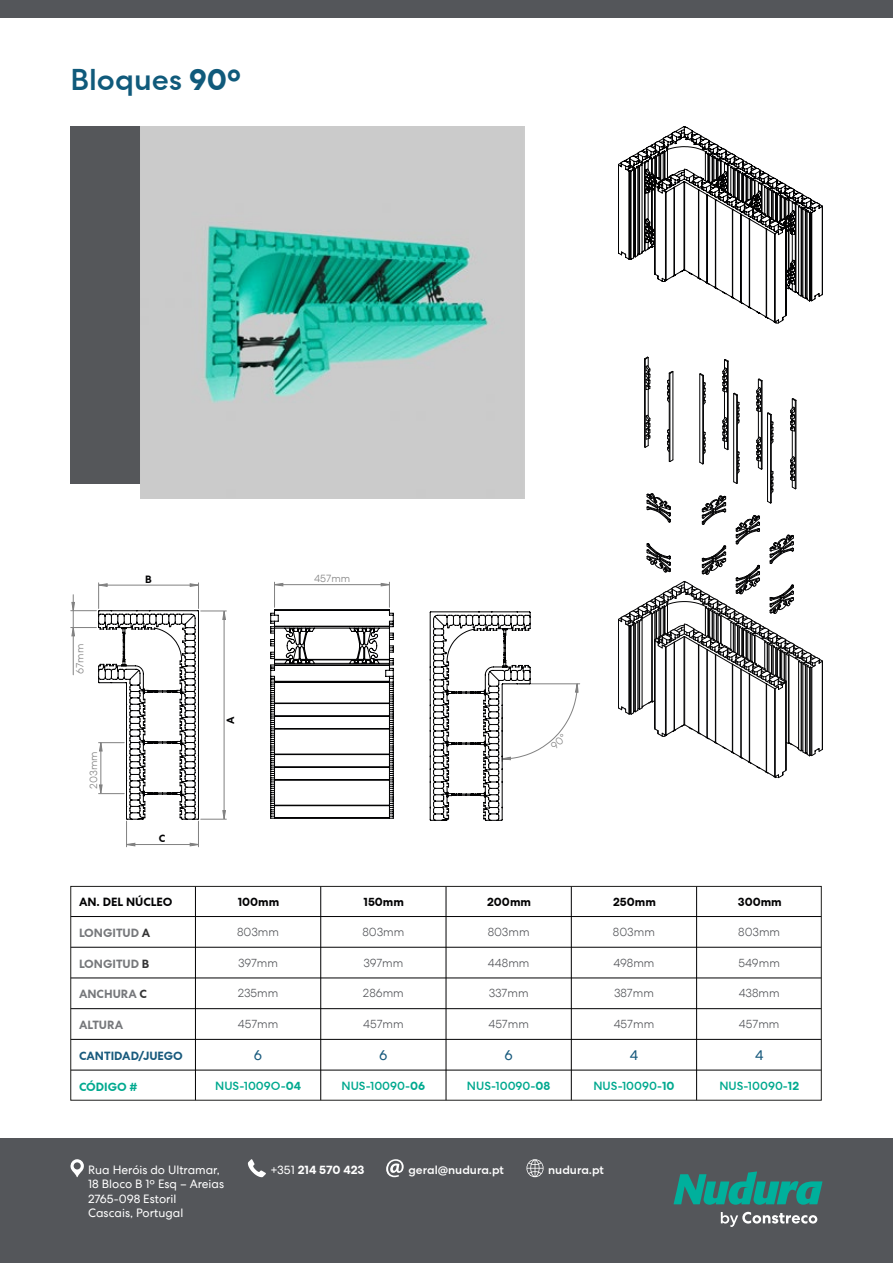
<style>
.page{position:relative;width:893px;height:1263px;background:#fff}
.page>*{position:absolute;margin:0;border:0;box-sizing:border-box;transform-origin:0 0}
.t1{font:500 30px "Nudura";color:#105a7b}
.t2{font:14.25px "Nudura";color:#185a7d}
.t3{font:12px/14.4px "Nudura";color:#fff}
.t4{font:500 12px "Nudura";color:#fff}
.t5{font:700 12px "Nudura";color:#fff}
.t6{font:300 11.85px "Nudura";color:#54565a}
.t7{font:500 11.85px "Nudura";color:#00a98f}
.t8{font:700 11.85px "Nudura";color:#020203}
.t9{font:700 11.85px "Nudura";color:#54565a}
.t10{font:700 11.85px "Nudura";color:#185a7d}
.t11{font:700 11.85px "Nudura";color:#00a98f}
.t12{font:300 10.5px "Nudura";color:#818181}
.t13{font:700 10.5px "Nudura";color:#020203}
.s1{font-weight:700}
.s2{color:#020203}
.s3{font-weight:400}
</style>
<div class="page">
<div style="left:0;top:0;width:893px;height:18px;background:#54565a"></div>
<div style="left:0;top:1138px;width:893px;height:125px;background:#54565a"></div>
<svg style="left:674px;top:1171px;width:148px;height:34px"></svg>
<svg style="left:721px;top:1212px;width:96px;height:15px"></svg>
<svg style="left:70px;top:1159px;width:14px;height:18px"></svg>
<svg style="left:248px;top:1159px;width:18px;height:18px"></svg>
<svg style="left:386px;top:1159px;width:18px;height:18px"></svg>
<svg style="left:526px;top:1159px;width:18px;height:18px"></svg>
<div style="left:70px;top:126px;width:71px;height:357px;background:#55575a"></div>
<hr style="left:684px;top:637px;width:1px;height:88px;background:#020203">
<hr style="left:698px;top:645px;width:1px;height:88px;background:#020203">
<hr style="left:655px;top:641px;width:1px;height:88px;background:#020203">
<hr style="left:674px;top:642px;width:1px;height:88px;background:#020203">
<hr style="left:665px;top:647px;width:1px;height:88px;background:#020203">
<hr style="left:666px;top:647px;width:1px;height:88px;background:#020203">
<hr style="left:699px;top:645px;width:1px;height:88px;background:#020203">
<hr style="left:707px;top:650px;width:1px;height:88px;background:#020203">
<hr style="left:715px;top:654px;width:1px;height:89px;background:#020203">
<hr style="left:732px;top:664px;width:1px;height:88px;background:#020203">
<hr style="left:741px;top:669px;width:1px;height:88px;background:#020203">
<hr style="left:749px;top:674px;width:1px;height:88px;background:#020203">
<hr style="left:766px;top:684px;width:1px;height:88px;background:#020203">
<hr style="left:785px;top:682px;width:1px;height:88px;background:#020203">
<hr style="left:775px;top:688px;width:1px;height:89px;background:#020203">
<hr style="left:774px;top:688px;width:1px;height:89px;background:#020203">
<hr style="left:652px;top:614px;width:1px;height:88px;background:#020203">
<hr style="left:651px;top:613px;width:1px;height:88px;background:#020203">
<hr style="left:642px;top:620px;width:1px;height:88px;background:#020203">
<hr style="left:639px;top:620px;width:1px;height:88px;background:#020203">
<hr style="left:638px;top:622px;width:1px;height:88px;background:#020203">
<hr style="left:635px;top:624px;width:1px;height:88px;background:#020203">
<hr style="left:634px;top:623px;width:1px;height:88px;background:#020203">
<hr style="left:633px;top:625px;width:1px;height:88px;background:#020203">
<hr style="left:631px;top:626px;width:1px;height:88px;background:#020203">
<hr style="left:630px;top:625px;width:1px;height:88px;background:#020203">
<hr style="left:629px;top:626px;width:1px;height:88px;background:#020203">
<hr style="left:788px;top:655px;width:1px;height:88px;background:#020203">
<hr style="left:789px;top:655px;width:1px;height:88px;background:#020203">
<hr style="left:798px;top:661px;width:1px;height:88px;background:#020203">
<hr style="left:801px;top:662px;width:1px;height:88px;background:#020203">
<hr style="left:805px;top:665px;width:1px;height:88px;background:#020203">
<hr style="left:803px;top:664px;width:1px;height:88px;background:#020203">
<hr style="left:806px;top:664px;width:1px;height:88px;background:#020203">
<hr style="left:807px;top:666px;width:1px;height:88px;background:#020203">
<hr style="left:810px;top:667px;width:1px;height:88px;background:#020203">
<hr style="left:809px;top:668px;width:1px;height:88px;background:#020203">
<hr style="left:811px;top:667px;width:1px;height:88px;background:#020203">
<hr style="left:654px;top:641px;width:1px;height:88px;background:#020203">
<hr style="left:786px;top:682px;width:1px;height:88px;background:#020203">
<svg style="left:618px;top:700px;width:36px;height:15px"></svg>
<svg style="left:654px;top:724px;width:169px;height:54px"></svg>
<hr style="left:618px;top:619px;width:1px;height:89px;background:#020203">
<hr style="left:822px;top:661px;width:1px;height:88px;background:#020203">
<svg style="left:618px;top:357px;width:205px;height:333px"></svg>
<svg style="left:618px;top:126px;width:204px;height:198px"></svg>
<svg style="left:270px;top:582px;width:124px;height:236px"></svg>
<hr style="left:520px;top:683px;width:60px;height:1px;background:#818181">
<svg style="left:71px;top:583px;width:155px;height:264px"></svg>
<hr style="left:446px;top:886px;width:1px;height:214px;background:#020203">
<hr style="left:696px;top:886px;width:1px;height:214px;background:#020203">
<hr style="left:571px;top:886px;width:1px;height:214px;background:#020203">
<hr style="left:320px;top:886px;width:1px;height:214px;background:#020203">
<hr style="left:195px;top:886px;width:1px;height:214px;background:#020203">
<hr style="left:71px;top:1070px;width:750px;height:1px;background:#020203">
<hr style="left:71px;top:1039px;width:750px;height:1px;background:#020203">
<hr style="left:71px;top:1008px;width:750px;height:1px;background:#020203">
<hr style="left:71px;top:978px;width:750px;height:1px;background:#020203">
<hr style="left:71px;top:947px;width:750px;height:1px;background:#020203">
<hr style="left:71px;top:916px;width:750px;height:1px;background:#020203">
<div style="left:71px;top:886px;width:750px;height:214px;border:1px solid #1e1e1c"></div>
<img style="left:141px;top:127px;width:384px;height:371px">
<svg style="left:430px;top:611px;width:148px;height:210px"></svg>
<h1 class="t1" style="left:70px;top:60px;width:172px">Bloques <span class="s1">90º</span></h1>
<p class="t12" style="left:73px;top:674px;width:32px;rotate:-90deg">67mm</p>
<p class="t12" style="left:87px;top:789px;width:39px;rotate:-90deg">203mm</p>
<p class="t13" style="left:145px;top:572px;width:8px">B</p>
<p class="t13" style="left:159px;top:831px;width:8px">C</p>
<p class="t13" style="left:224px;top:724px;width:9px;rotate:-90deg">A</p>
<p class="t12" style="left:314px;top:572px;width:38px">457mm</p>
<p class="t8" style="left:79px;top:894px;width:95px">AN. DEL NÚCLEO</p>
<p class="t9" style="left:79px;top:925px;width:73px">LONGITUD <span class="s2">A</span></p>
<p class="t9" style="left:79px;top:956px;width:72px">LONGITUD <span class="s2">B</span></p>
<p class="t9" style="left:79px;top:986px;width:70px">ANCHURA <span class="s2">C</span></p>
<p class="t9" style="left:79px;top:1017px;width:46px">ALTURA</p>
<p class="t10" style="left:79px;top:1048px;width:105px">CANTIDAD/JUEGO</p>
<p class="t11" style="left:79px;top:1079px;width:60px">CÓDIGO #</p>
<p class="t8" style="left:238px;top:894px;width:43px">100mm</p>
<p class="t8" style="left:364px;top:894px;width:42px">150mm</p>
<p class="t8" style="left:487px;top:894px;width:45px">200mm</p>
<p class="t8" style="left:613px;top:894px;width:44px">250mm</p>
<p class="t8" style="left:738px;top:894px;width:45px">300mm</p>
<p class="t6" style="left:237px;top:924px;width:43px">803mm</p>
<p class="t6" style="left:238px;top:955px;width:41px">397mm</p>
<p class="t6" style="left:238px;top:985px;width:42px">235mm</p>
<p class="t6" style="left:238px;top:1016px;width:42px">457mm</p>
<p class="t2" style="left:254px;top:1045px;width:10px">6</p>
<p class="t7" style="left:215px;top:1078px;width:87px">NUS-1009O-<span class="s1">04</span></p>
<p class="t6" style="left:362px;top:924px;width:43px">803mm</p>
<p class="t6" style="left:363px;top:955px;width:41px">397mm</p>
<p class="t6" style="left:363px;top:985px;width:42px">286mm</p>
<p class="t6" style="left:363px;top:1016px;width:42px">457mm</p>
<p class="t2" style="left:379px;top:1045px;width:10px">6</p>
<p class="t7" style="left:342px;top:1078px;width:85px">NUS-10090-<span class="s1">06</span></p>
<p class="t6" style="left:488px;top:924px;width:43px">803mm</p>
<p class="t6" style="left:488px;top:955px;width:43px">448mm</p>
<p class="t6" style="left:489px;top:985px;width:41px">337mm</p>
<p class="t6" style="left:488px;top:1016px;width:42px">457mm</p>
<p class="t2" style="left:504px;top:1045px;width:10px">6</p>
<p class="t7" style="left:467px;top:1078px;width:85px">NUS-10090-<span class="s1">08</span></p>
<p class="t6" style="left:613px;top:924px;width:43px">803mm</p>
<p class="t6" style="left:613px;top:955px;width:43px">498mm</p>
<p class="t6" style="left:614px;top:985px;width:41px">387mm</p>
<p class="t6" style="left:614px;top:1016px;width:42px">457mm</p>
<p class="t2" style="left:630px;top:1045px;width:10px">4</p>
<p class="t7" style="left:593px;top:1078px;width:83px">NUS-10090-<span class="s1">10</span></p>
<p class="t6" style="left:738px;top:924px;width:43px">803mm</p>
<p class="t6" style="left:738px;top:955px;width:43px">549mm</p>
<p class="t6" style="left:739px;top:985px;width:43px">438mm</p>
<p class="t6" style="left:739px;top:1016px;width:42px">457mm</p>
<p class="t2" style="left:755px;top:1045px;width:10px">4</p>
<p class="t7" style="left:719px;top:1078px;width:81px">NUS-10090-<span class="s1">12</span></p>
<p class="t3" style="left:88px;top:1162px;width:138px">Rua Heróis do Ultramar,<br>18 Bloco B 1º Esq – Areias<br>2765-098 Estoril<br>Cascais, Portugal</p>
<p class="t5" style="left:270px;top:1162px;width:95px"><span class="s3">+351</span> 214 570 423</p>
<p class="t4" style="left:408px;top:1162px;width:97px">geral@nudura.pt</p>
<p class="t4" style="left:548px;top:1162px;width:57px">nudura.pt</p>
</div>
